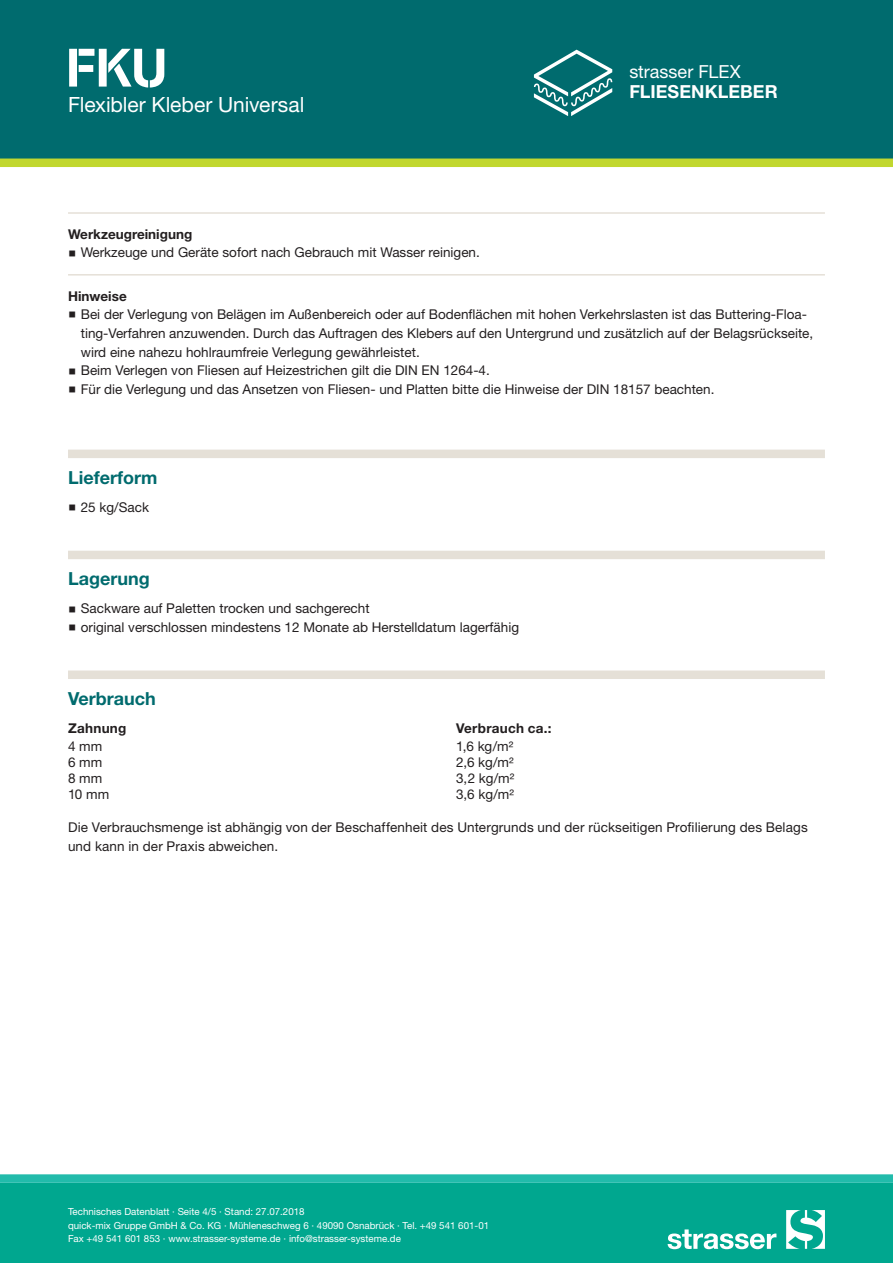
<style>
.page{position:relative;width:893px;height:1263px;background:#fff}
.page>*{position:absolute;margin:0;border:0;box-sizing:border-box;transform-origin:0 0}
.CB_AF_STR_Produkt_ku{font:700 54px "Standard CT Stencil";color:#fff}
.CB_AF_STR_Produkt_la{font:21px "Helvetica Neue LT Std";letter-spacing:-.005em;color:#fff}
.t1{font:700 18px "Helvetica Neue LT Std";color:#006b6e}
.CB_AF_STR_Produktgru{font:700 18px "Helvetica Neue LT Std";letter-spacing:.005em;color:#fff}
.CB_AF_STR_Produktgru-2{font:18px "Helvetica Neue LT Std";color:#fff}
.t2{font:13.5px/18.8px "Helvetica Neue LT Std";color:#231f20}
.CB_AF_STR_Unterueber{font:700 13.5px "Helvetica Neue LT Std";color:#231f20}
.CB_AF_STR_Unterueber-2{font:700 13.5px "Helvetica Neue LT Std";letter-spacing:.02em;color:#231f20}
.t3{font:9.75px/13.5px "Helvetica Neue LT Std";color:#fff}
</style>
<div class="page">
<div style="left:0;top:1183px;width:893px;height:80px;background:#00a78f"></div>
<div style="left:0;top:0;width:893px;height:159px;background:#006b6e"></div>
<svg style="left:668px;top:1229px;width:108px;height:20px"></svg>
<svg style="left:786px;top:1210px;width:39px;height:39px"></svg>
<div style="left:0;top:1174px;width:893px;height:9px;background:#22bbab"></div>
<div style="left:0;top:159px;width:893px;height:8px;background:#c1d72f"></div>
<svg style="left:534px;top:50px;width:78px;height:66px"></svg>
<hr style="left:68px;top:212px;width:757px;height:2px;background:#e5e0d7">
<hr style="left:68px;top:274px;width:757px;height:2px;background:#e5e0d7">
<div style="left:68px;top:450px;width:757px;height:8px;background:#e5e0d7"></div>
<div style="left:68px;top:551px;width:757px;height:8px;background:#e5e0d7"></div>
<div style="left:68px;top:670px;width:757px;height:9px;background:#e5e0d7"></div>
<p class="CB_AF_STR_Produkt_ku" style="left:66px;top:34px;width:103px">FKU</p>
<p class="CB_AF_STR_Produkt_la" style="left:68px;top:92px;width:238px">Flexibler Kleber Universal</p>
<p class="CB_AF_STR_Produktgru-2" style="left:629px;top:61px;width:113px">strasser FLEX</p>
<p class="CB_AF_STR_Produktgru" style="left:629px;top:81px;width:150px">FLIESENKLEBER</p>
<p class="CB_AF_STR_Unterueber" style="left:68px;top:226px;width:126px">Werkzeugreinigung</p>
<p class="t2" style="left:81px;top:243px;width:401px">Werkzeuge und Geräte sofort nach Gebrauch mit Wasser reinigen.</p>
<p class="CB_AF_STR_Unterueber" style="left:68px;top:288px;width:60px">Hinweise</p>
<p class="t2" style="left:81px;top:305px;width:734px">Bei der Verlegung von Belägen im Außenbereich oder auf Bodenflächen mit hohen Verkehrslasten ist das Buttering-Floa&shy;ting-Verfahren anzuwenden. Durch das Auftragen des Klebers auf den Untergrund und zusätzlich auf der Belagsrückseite, wird eine nahezu hohlraumfreie Verlegung gewährleistet.</p>
<p class="t2" style="left:81px;top:361px;width:411px">Beim Verlegen von Fliesen auf Heizestrichen gilt die DIN EN 1264-4.</p>
<p class="t2" style="left:81px;top:380px;width:635px">Für die Verlegung und das Ansetzen von Fliesen- und Platten bitte die Hinweise der DIN 18157 beachten.</p>
<p class="t1" style="left:68px;top:466px;width:91px">Lieferform</p>
<p class="t2" style="left:81px;top:498px;width:70px">25 kg/Sack</p>
<p class="t1" style="left:68px;top:567px;width:83px">Lagerung</p>
<p class="t2" style="left:81px;top:599px;width:440px">Sackware auf Paletten trocken und sachgerecht<br>original verschlossen mindestens 12 Monate ab Herstelldatum lagerfähig</p>
<p class="t1" style="left:68px;top:687px;width:89px">Verbrauch</p>
<p class="CB_AF_STR_Unterueber-2" style="left:68px;top:720px;width:60px">Zahnung</p>
<p class="CB_AF_STR_Unterueber-2" style="left:456px;top:720px;width:97px">Verbrauch ca.:</p>
<p class="t2" style="left:68px;top:737px;width:36px">4 mm</p>
<p class="t2" style="left:456px;top:737px;width:59px">1,6 kg/m²</p>
<p class="t2" style="left:68px;top:753px;width:36px">6 mm</p>
<p class="t2" style="left:456px;top:753px;width:59px">2,6 kg/m²</p>
<p class="t2" style="left:68px;top:769px;width:36px">8 mm</p>
<p class="t2" style="left:456px;top:769px;width:60px">3,2 kg/m²</p>
<p class="t2" style="left:68px;top:785px;width:43px">10 mm</p>
<p class="t2" style="left:456px;top:785px;width:59px">3,6 kg/m²</p>
<p class="t2" style="left:68px;top:818px;width:741px">Die Verbrauchsmenge ist abhängig von der Beschaffenheit des Untergrunds und der rückseitigen Profilierung des Belags und kann in der Praxis abweichen.</p>
<p class="t3" style="left:68px;top:1205px;width:423px">Technisches Datenblatt · Seite 4/5 · Stand: 27.07.2018<br>quick-mix Gruppe GmbH &amp; Co. KG · Mühleneschweg 6 · 49090 Osnabrück · Tel. +49 541 601-01<br>Fax +49 541 601 853 · www.strasser-systeme.de · info@strasser-systeme.de</p>
</div>
